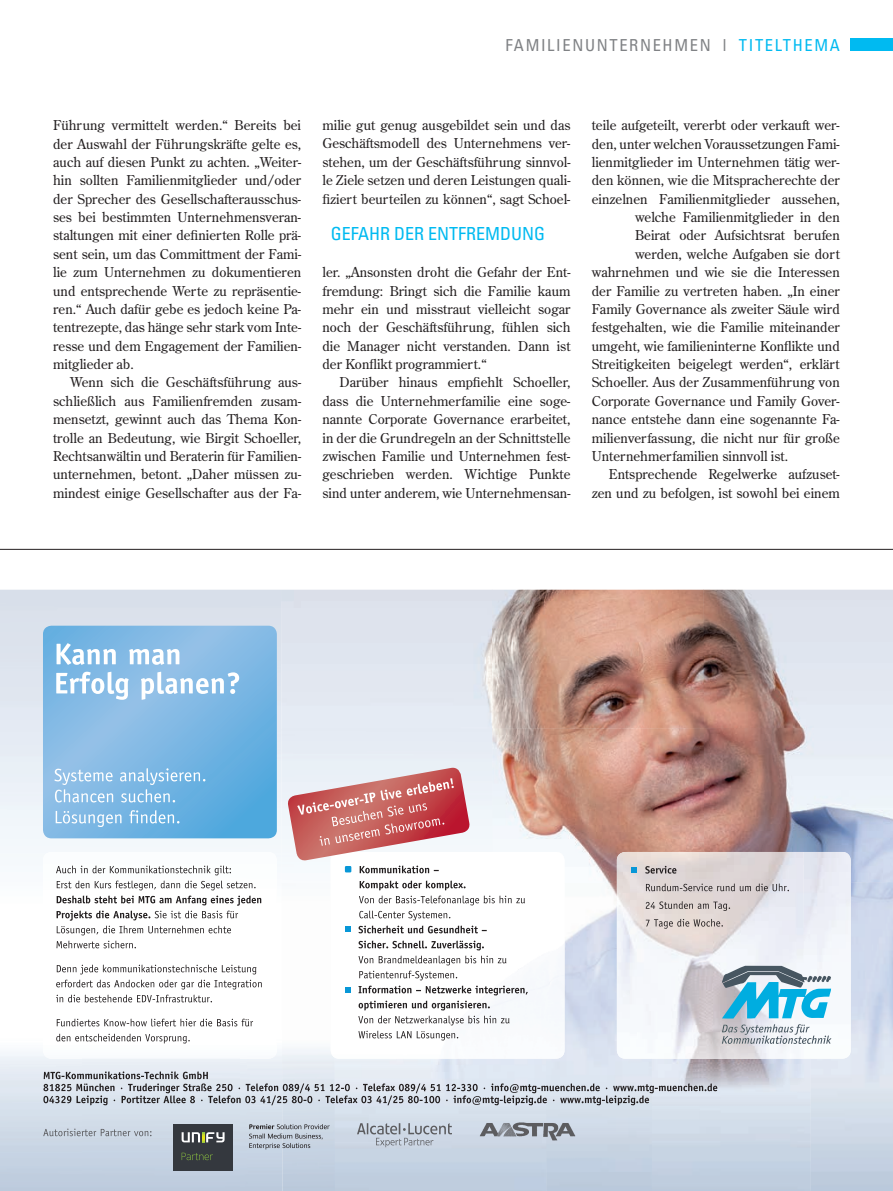
<style>
.page{position:relative;width:893px;height:1191px;background:#fff}
.page>*{position:absolute;margin:0;border:0;box-sizing:border-box;transform-origin:0 0}
.t1{font:condensed 18px "Univers";color:#00baf1}
.t2{font:condensed 16.5px "Univers";letter-spacing:.1em;color:#808285}
.t3{font:13.5px/18.3px "Century Old Style";color:#231f20;text-align:justify}
.s1{color:#00baf1}
</style>
<div class="page">
<div style="left:850px;top:38px;width:43px;height:13px;background:#00baf1"></div>
<hr style="left:0;top:549px;width:893px;height:1px;background:#231f20">
<img style="left:82px;top:1058px;width:157px;height:133px">
<img style="left:281px;top:589px;width:612px;height:139px">
<img style="left:281px;top:728px;width:423px;height:156px">
<img style="left:704px;top:727px;width:189px;height:155px">
<img style="left:282px;top:883px;width:52px;height:308px">
<img style="left:546px;top:882px;width:106px;height:309px">
<img style="left:331px;top:852px;width:233px;height:206px">
<svg style="left:345px;top:926px;width:6px;height:6px"></svg>
<svg style="left:359px;top:880px;width:166px;height:53px"></svg>
<svg style="left:345px;top:986px;width:6px;height:6px"></svg>
<svg style="left:358px;top:940px;width:170px;height:100px"></svg>
<img style="left:43px;top:852px;width:234px;height:206px">
<svg style="left:56px;top:865px;width:205px;height:83px"></svg>
<svg style="left:56px;top:964px;width:206px;height:38px"></svg>
<svg style="left:57px;top:1018px;width:196px;height:8px"></svg>
<svg style="left:56px;top:1033px;width:134px;height:10px"></svg>
<svg style="left:43px;top:625px;width:234px;height:213px;background:#78b6e3"></svg>
<svg style="left:54px;top:768px;width:151px;height:34px;background:#91c2e7"></svg>
<svg style="left:56px;top:810px;width:123px;height:17px;background:#8fc2e7"></svg>
<svg style="left:57px;top:643px;width:122px;height:22px"></svg>
<svg style="left:56px;top:671px;width:183px;height:29px"></svg>
<svg style="left:287px;top:767px;width:184px;height:106px"></svg>
<img style="left:617px;top:852px;width:234px;height:206px">
<svg style="left:631px;top:866px;width:6px;height:6px"></svg>
<svg style="left:645px;top:866px;width:31px;height:7px"></svg>
<svg style="left:646px;top:883px;width:143px;height:8px"></svg>
<svg style="left:646px;top:901px;width:84px;height:10px"></svg>
<svg style="left:646px;top:919px;width:77px;height:9px"></svg>
<svg style="left:721px;top:965px;width:110px;height:79px"></svg>
<svg style="left:43px;top:1071px;width:674px;height:34px;background:#bfc5cd"></svg>
<svg style="left:43px;top:1128px;width:109px;height:8px"></svg>
<img style="left:358px;top:1123px;width:94px;height:24px">
<img style="left:478px;top:1121px;width:99px;height:20px">
<svg style="left:249px;top:1124px;width:81px;height:25px;background:#afb8c3"></svg>
<div style="left:173px;top:1124px;width:60px;height:46px;background:#34383e"></div>
<svg style="left:182px;top:1152px;width:31px;height:8px"></svg>
<svg style="left:182px;top:1132px;width:43px;height:10px"></svg>
<p class="t2" style="left:506px;top:35px;width:336px">FAMILIENUNTERNEHMEN L <span class="s1">TITELTHEMA</span></p>
<p class="t3" style="left:53px;top:116px;width:250px">Führung vermittelt werden.“ Bereits bei der Auswahl der Führungskräfte gelte es, auch auf diesen Punkt zu achten. „Weiter&shy;hin sollten Familienmitglieder und/oder der Sprecher des Gesellschafterausschus&shy;ses bei bestimmten Unternehmensveran&shy;staltungen mit einer definierten Rolle prä&shy;sent sein, um das Committment der Fami&shy;lie zum Unternehmen zu dokumentieren und entsprechende Werte zu repräsentie&shy;ren.“ Auch dafür gebe es jedoch keine Pa&shy;tentrezepte, das hänge sehr stark vom Inte&shy;resse und dem Engagement der Familien&shy;mitglieder ab.</p>
<p class="t3" style="left:53px;top:373px;width:250px;text-indent:17px">Wenn sich die Geschäftsführung aus&shy;schließlich aus Familienfremden zusam&shy;mensetzt, gewinnt auch das Thema Kon&shy;trolle an Bedeutung, wie Birgit Schoeller, Rechtsanwältin und Beraterin für Familien&shy;unternehmen, betont. „Daher müssen zu&shy;mindest einige Gesellschafter aus der Fa-</p>
<p class="t3" style="left:322px;top:116px;width:250px">milie gut genug ausgebildet sein und das Geschäftsmodell des Unternehmens ver&shy;stehen, um der Geschäftsführung sinnvol&shy;le Ziele setzen und deren Leistungen quali&shy;fiziert beurteilen zu können“, sagt Schoel-</p>
<h1 class="t1" style="left:331px;top:223px;width:181px">GEFAHR D ER ENTFREMDUNG</h1>
<p class="t3" style="left:322px;top:263px;width:250px">ler. „Ansonsten droht die Gefahr der Ent&shy;fremdung: Bringt sich die Familie kaum mehr ein und misstraut vielleicht sogar noch der Geschäftsführung, fühlen sich die Manager nicht verstanden. Dann ist der Konflikt programmiert.“</p>
<p class="t3" style="left:322px;top:373px;width:250px;text-indent:17px">Darüber hinaus empfiehlt Schoeller, dass die Unternehmerfamilie eine soge&shy;nannte Corporate Governance erarbeitet, in der die Grundregeln an der Schnittstelle zwischen Familie und Unternehmen fest&shy;geschrieben werden. Wichtige Punkte sind unter anderem, wie Unternehmensan-</p>
<p class="t3" style="left:592px;top:116px;width:250px">teile aufgeteilt, vererbt oder verkauft wer-</p>
<p class="t3" style="left:592px;top:134px;width:250px">den, unter welchen Voraussetzungen Fami-</p>
<p class="t3" style="left:592px;top:153px;width:250px">lienmitglieder im Unternehmen tätig wer-</p>
<p class="t3" style="left:592px;top:171px;width:250px">den können, wie die Mitspracherechte der</p>
<p class="t3" style="left:592px;top:189px;width:250px">einzelnen Familienmitglieder aussehen,</p>
<p class="t3" style="left:635px;top:208px;width:206px">welche Familienmitglieder in den</p>
<p class="t3" style="left:635px;top:226px;width:206px">Beirat oder Aufsichtsrat berufen</p>
<p class="t3" style="left:635px;top:244px;width:206px">werden, welche Aufgaben sie dort</p>
<p class="t3" style="left:592px;top:263px;width:250px">wahrnehmen und wie sie die Interessen</p>
<p class="t3" style="left:592px;top:281px;width:250px">der Familie zu vertreten haben. „In einer</p>
<p class="t3" style="left:592px;top:300px;width:250px">Family Governance als zweiter Säule wird</p>
<p class="t3" style="left:592px;top:318px;width:250px">festgehalten, wie die Familie miteinander</p>
<p class="t3" style="left:592px;top:336px;width:250px">umgeht, wie familieninterne Konflikte und</p>
<p class="t3" style="left:592px;top:355px;width:250px">Streitigkeiten beigelegt werden“, erklärt</p>
<p class="t3" style="left:592px;top:373px;width:250px">Schoeller. Aus der Zusammenführung von</p>
<p class="t3" style="left:592px;top:391px;width:250px">Corporate Governance und Family Gover-</p>
<p class="t3" style="left:592px;top:410px;width:250px">nance entstehe dann eine sogenannte Fa-</p>
<p class="t3" style="left:592px;top:428px;width:250px">milienverfassung, die nicht nur für große</p>
<p class="t3" style="left:592px;top:447px;width:198px">Unternehmerfamilien sinnvoll ist.</p>
<p class="t3" style="left:609px;top:465px;width:233px">Entsprechende Regelwerke aufzuset-</p>
<p class="t3" style="left:592px;top:483px;width:250px">zen und zu befolgen, ist sowohl bei einem</p>
</div>
